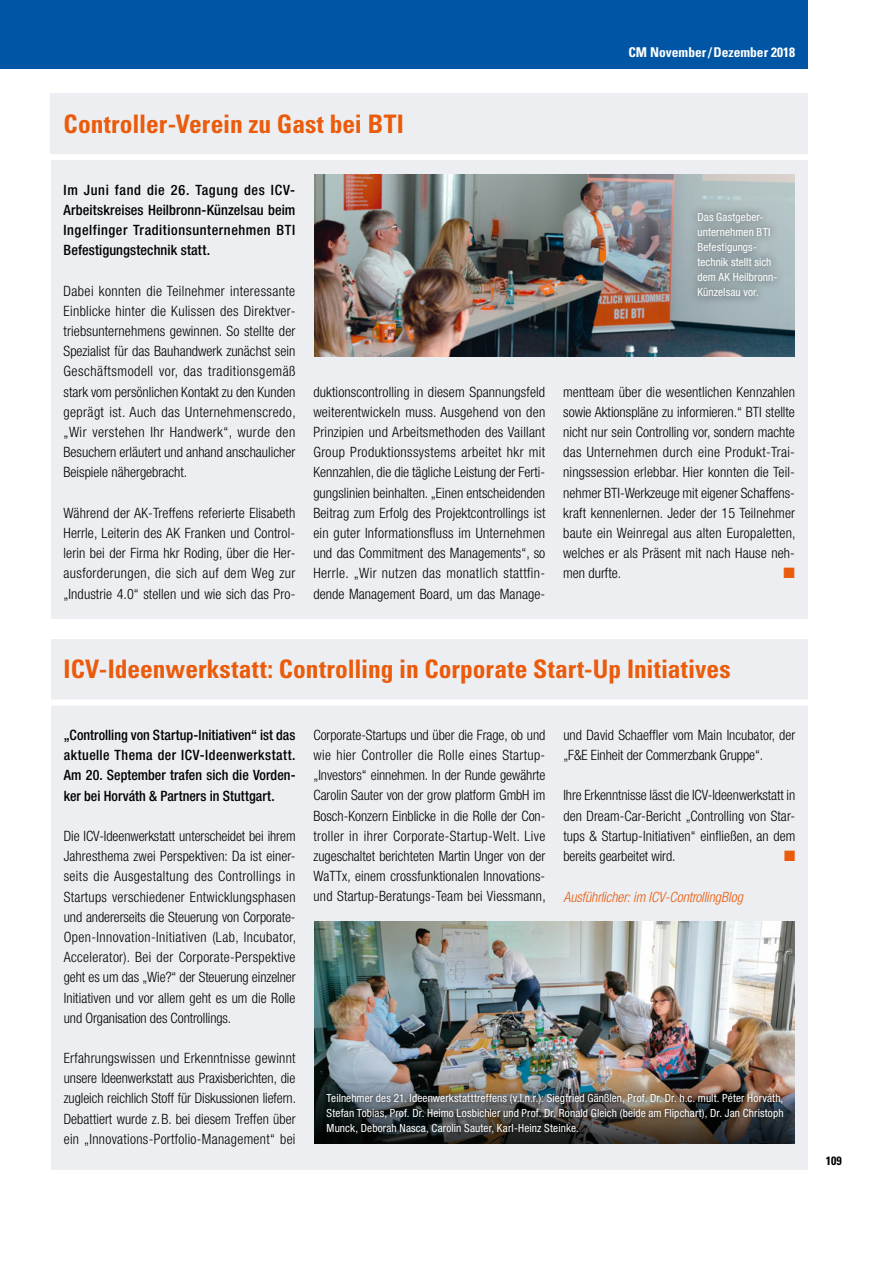
<style>
.page{position:relative;width:893px;height:1263px;background:#fff}
.page>*{position:absolute;margin:0;border:0;box-sizing:border-box;transform-origin:0 0}
.t1{font:700 condensed 25.5px "Univers LT Std";color:#ea5b0b}
.t2{font:15px "Zapf Dingbats ITC";color:#ea5b0b}
.t3{font:300 condensed 14.25px/20.2px "Helvetica Neue LT Pro";letter-spacing:.005em;color:#000;text-align:justify}
.t4{font:500 condensed 14.25px/20.2px "Helvetica Neue LT Pro";letter-spacing:.005em;color:#000;text-align:justify}
.t5{font:italic 300 condensed 14.25px "Helvetica Neue LT Pro";letter-spacing:-.005em;color:#ea5b0b}
.t6{font:700 condensed 13.5px "Univers LT Std";color:#fff}
.t7{font:700 condensed 12px "Univers LT Std";color:#000}
.t8{font:condensed 11.25px/15px "Helvetica Neue LT Pro";letter-spacing:.01em;color:#fff;text-align:justify}
</style>
<div class="page">
<div style="left:0;top:0;width:808px;height:68px;background:#0056a4"></div>
<div style="left:51px;top:153px;width:757px;height:466px;background:#eceef1"></div>
<div style="left:51px;top:94px;width:757px;height:60px;background:#eceef1"></div>
<img style="left:315px;top:174px;width:479px;height:182px">
<div style="left:51px;top:679px;width:757px;height:490px;background:#eceef1"></div>
<div style="left:51px;top:639px;width:757px;height:60px;background:#eceef1"></div>
<div style="left:40px;top:699px;width:779px;height:6px;background:#fff"></div>
<div style="left:40px;top:154px;width:779px;height:6px;background:#fff"></div>
<img style="left:314px;top:922px;width:480px;height:146px">
<img style="left:314px;top:1068px;width:480px;height:76px">
<div style="left:322px;top:1089px;width:466px;height:49px;background:#000;opacity:.75"></div>
<div style="left:689px;top:203px;width:96px;height:102px;background:#000;opacity:.75"></div>
<h1 class="t1" style="left:64px;top:108px;width:342px">Controller-Verein zu Gast bei BTI</h1>
<p class="t6" style="left:628px;top:43px;width:168px">CM November/Dezember 2018</p>
<p class="t4" style="left:64px;top:179px;width:233px">Im Juni fand die 26. Tagung des ICV-Arbeitskreises Heilbronn-Künzelsau beim Ingelfinger Traditionsunternehmen BTI Befestigungstechnik statt.</p>
<p class="t3" style="left:64px;top:280px;width:234px">Dabei konnten die Teilnehmer interessante Einblicke hinter die Kulissen des Direktver&shy;triebsunternehmens gewinnen. So stellte der Spezialist für das Bauhandwerk zunächst sein Geschäftsmodell vor, das traditionsgemäß stark vom persönlichen Kontakt zu den Kunden geprägt ist. Auch das Unternehmenscredo, „Wir verstehen Ihr Handwerk“, wurde den Besuchern erläutert und anhand anschaulicher Beispiele nähergebracht.</p>
<p class="t3" style="left:64px;top:502px;width:233px;text-align:left">Während der AK-Treffens referierte Elisabeth Herrle, Leiterin des AK Franken und Control&shy;lerin bei der Firma hkr Roding, über die Her&shy;ausforderungen, die sich auf dem Weg zur „Industrie 4.0“ stellen und wie sich das Pro-</p>
<p class="t8" style="left:697px;top:209px;width:82px;text-align:left">Das Gastgeber&shy;unternehmen BTI<br>Befestigungs&shy;technik stellt sich dem AK Heilbronn-<br>Künzelsau vor.</p>
<p class="t3" style="left:313px;top:381px;width:234px">duktionscontrolling in diesem Spannungsfeld weiterentwickeln muss. Ausgehend von den Prinzipien und Arbeitsmethoden des Vaillant Group Produktionssystems arbeitet hkr mit Kennzahlen, die die tägliche Leistung der Ferti&shy;gungslinien beinhalten. „Einen entscheidenden Beitrag zum Erfolg des Projektcontrollings ist ein guter Informationsfluss im Unternehmen und das Commitment des Managements“, so Herrle. „Wir nutzen das monatlich stattfin&shy;dende Management Board, um das Manage-</p>
<p class="t3" style="left:563px;top:381px;width:234px">mentteam über die wesentlichen Kennzahlen sowie Aktionspläne zu informieren.“ BTI stellte nicht nur sein Controlling vor, sondern machte das Unternehmen durch eine Produkt-Trai&shy;ningssession erlebbar. Hier konnten die Teil&shy;nehmer BTI-Werkzeuge mit eigener Schaffens&shy;kraft kennenlernen. Jeder der 15 Teilnehmer baute ein Weinregal aus alten Europaletten, welches er als Präsent mit nach Hause neh&shy;men durfte.</p>
<p class="t2" style="left:783px;top:566px;width:13px">■</p>
<h1 class="t1" style="left:64px;top:654px;width:669px">ICV-Ideenwerkstatt: Controlling in Corporate Start-Up Initiatives</h1>
<p class="t4" style="left:64px;top:724px;width:233px">„Controlling von Startup-Initiativen“ ist das aktuelle Thema der ICV-Ideenwerkstatt.<br>Am 20. September trafen sich die Vorden&shy;ker bei Horváth &amp; Partners in Stuttgart.</p>
<p class="t3" style="left:64px;top:826px;width:234px">Die ICV-Ideenwerkstatt unterscheidet bei ihrem Jahresthema zwei Perspektiven: Da ist einer&shy;seits die Ausgestaltung des Controllings in Startups verschiedener Entwicklungsphasen und andererseits die Steuerung von Corporate-Open-Innovation-Initiativen (Lab, Incubator, Accelerator). Bei der Corporate-Perspektive geht es um das „Wie?“ der Steuerung einzelner Initiativen und vor allem geht es um die Rolle und Organisation des Controllings.</p>
<p class="t3" style="left:64px;top:1048px;width:234px">Erfahrungswissen und Erkenntnisse gewinnt unsere Ideenwerkstatt aus Praxisberichten, die zugleich reichlich Stoff für Diskussionen liefern.<br>Debattiert wurde z.B. bei diesem Treffen über ein „Innovations-Portfolio-Management“ bei</p>
<p class="t3" style="left:314px;top:725px;width:234px;text-align:left">Corporate-Startups und über die Frage, ob und wie hier Controller die Rolle eines Startup-„Investors“ einnehmen. In der Runde gewährte Carolin Sauter von der grow platform GmbH im Bosch-Konzern Einblicke in die Rolle der Con&shy;troller in ihrer Corporate-Startup-Welt. Live zugeschaltet berichteten Martin Unger von der WaTTx, einem crossfunktionalen Innovations&shy;und Startup-Beratungs-Team bei Viessmann,</p>
<p class="t3" style="left:563px;top:724px;width:233px">und David Schaeffler vom Main Incubator, der „F&amp;E Einheit der Commerzbank Gruppe“.</p>
<p class="t3" style="left:563px;top:785px;width:233px">Ihre Erkenntnisse lässt die ICV-Ideenwerkstatt in den Dream-Car-Bericht „Controlling von Star&shy;tups &amp; Startup-Initiativen“ einfließen, an dem bereits gearbeitet wird.</p>
<p class="t2" style="left:784px;top:849px;width:13px">■</p>
<p class="t5" style="left:563px;top:888px;width:181px">Ausführlicher: im ICV-ControllingBlog</p>
<p class="t8" style="left:327px;top:1090px;width:459px">Teilnehmer des 21. Ideenwerkstatttreffens (v.l.n.r.): Siegfried Gänßlen, Prof. Dr. Dr. h.c. mult. Péter Horváth, Stefan Tobias, Prof. Dr. Heimo Losbichler und Prof. Dr. Ronald Gleich (beide am Flipchart), Dr. Jan Christoph Munck, Deborah Nasca, Carolin Sauter, Karl-Heinz Steinke.</p>
<p class="t7" style="left:826px;top:1154px;width:17px">109</p>
</div>
